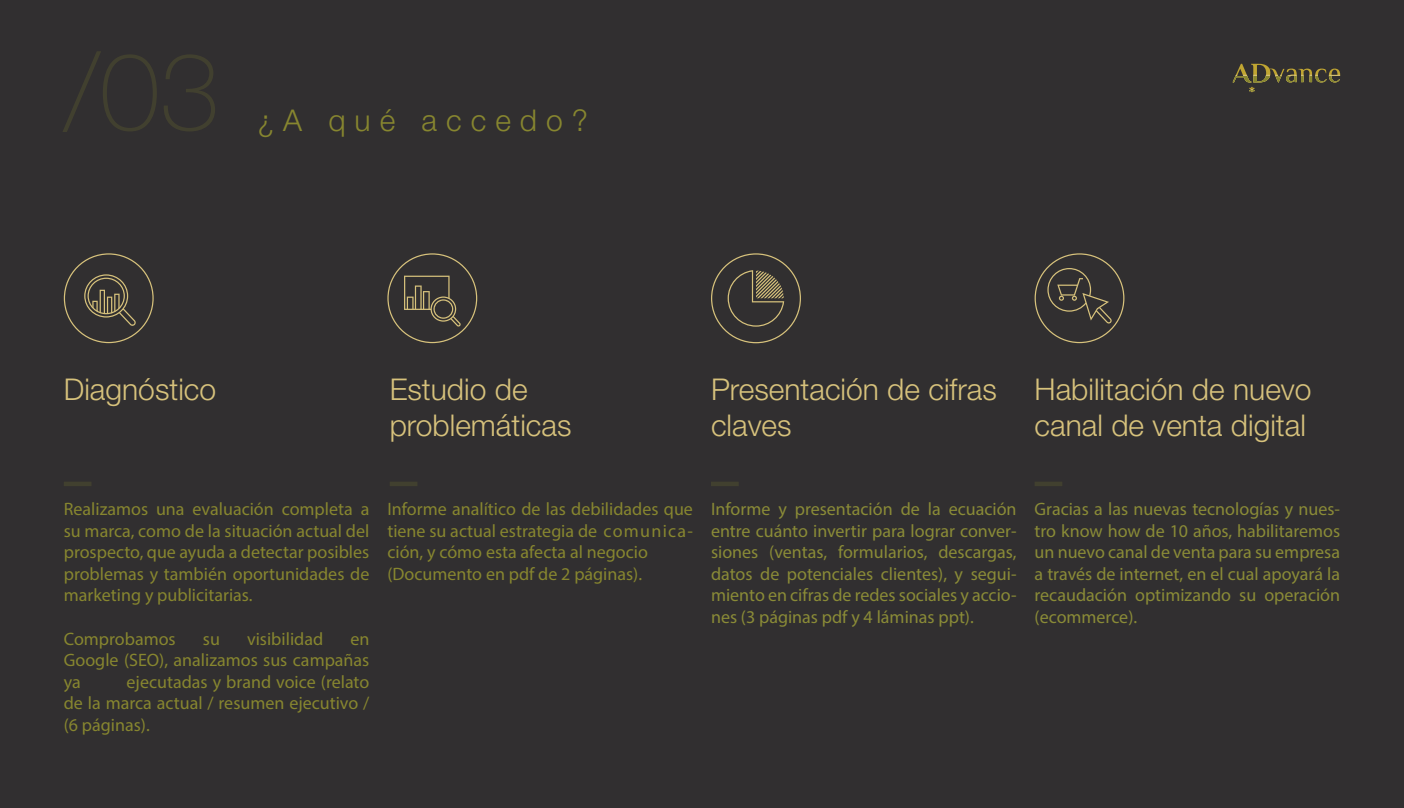
<style>
.page{position:relative;width:1404px;height:808px;background:#fff}
.page>*{position:absolute;margin:0;border:0;box-sizing:border-box;transform-origin:0 0}
.t1{font:300 30px/36px "Helvetica Neue LT Std";color:#d7c27c}
.t2{font:300 30px "Helvetica Neue LT Std";letter-spacing:.3em;color:#87862f}
.t3{font:18px/21.6px "Myriad Pro";color:#87862f;text-align:justify}
.t4{font:18px/21.6px "Myriad Pro";color:#8a8b37;text-align:justify}
</style>
<div class="page">
<div style="left:0;top:0;width:1403px;height:808px;background:#312f30"></div>
<svg style="left:1236px;top:64px;width:103px;height:28px"></svg>
<svg style="left:1235px;top:75px;width:16px;height:1px"></svg>
<svg style="left:1232px;top:76px;width:19px;height:7px"></svg>
<hr style="left:711px;top:482px;width:27px;height:4px;background:#41402f">
<hr style="left:1034px;top:482px;width:28px;height:4px;background:#41402f">
<hr style="left:389px;top:482px;width:28px;height:4px;background:#41402f">
<hr style="left:64px;top:482px;width:27px;height:4px;background:#41402f">
<svg style="left:64px;top:253px;width:90px;height:90px"></svg>
<svg style="left:387px;top:253px;width:90px;height:90px"></svg>
<svg style="left:711px;top:253px;width:90px;height:90px"></svg>
<svg style="left:1034px;top:253px;width:90px;height:90px"></svg>
<p class="t2" style="left:258px;top:102px;width:331px">¿A qué accedo?</p>
<p class="t1" style="left:64px;top:370px;width:154px">Diagnóstico</p>
<p class="t1" style="left:389px;top:370px;width:183px">Estudio de problemáticas</p>
<p class="t1" style="left:711px;top:370px;width:287px">Presentación de cifras claves</p>
<p class="t1" style="left:1034px;top:370px;width:278px">Habilitación de nuevo canal de venta digital</p>
<p class="t3" style="left:64px;top:498px;width:307px">Realizamos una evaluación completa a su marca, como de la situación actual del prospecto, que ayuda a detectar posibles problemas y también oportunidades de marketing y publicitarias.</p>
<p class="t3" style="left:64px;top:627px;width:113px">Comprobamos</p>
<p class="t3" style="left:203px;top:627px;width:19px">su</p>
<p class="t3" style="left:247px;top:627px;width:78px">visibilidad</p>
<p class="t3" style="left:64px;top:627px;width:307px;text-indent:286px">en Google (SEO), analizamos sus campañas ya</p>
<p class="t3" style="left:64px;top:671px;width:307px;text-indent:63px">ejecutadas y brand voice (relato de la marca actual / resumen ejecutivo / (6 páginas).</p>
<p class="t3" style="left:387px;top:498px;width:307px">Informe analítico de las debilidades que tiene su actual estrategia de comunica&shy;ción, y cómo esta afecta al negocio</p>
<p class="t3" style="left:387px;top:563px;width:256px">(Documento en pdf de 2 páginas).</p>
<p class="t4" style="left:711px;top:498px;width:307px">Informe y presentación de la ecuación entre cuánto invertir para lograr conver&shy;siones (ventas, formularios, descargas, datos de potenciales clientes), y segui&shy;miento en cifras de redes sociales y accio&shy;nes (3 páginas pdf y 4 láminas ppt).</p>
<p class="t4" style="left:1034px;top:498px;width:307px">Gracias a las nuevas tecnologías y nues&shy;tro know how de 10 años, habilitaremos un nuevo canal de venta para su empresa a través de internet, en el cual apoyará la recaudación optimizando su operación (ecommerce).</p>
</div>
